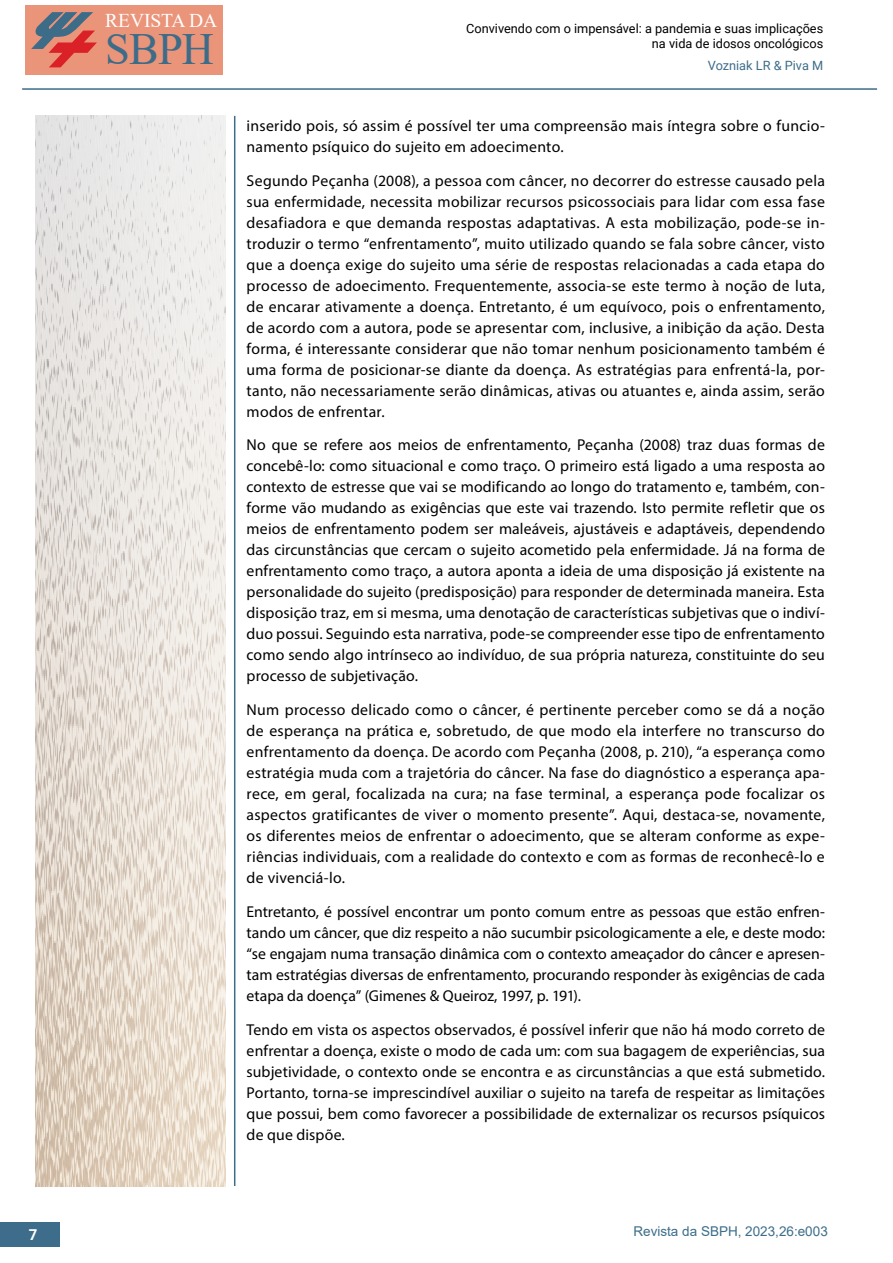
<style>
.page{position:relative;width:893px;height:1263px;background:#fff}
.page>*{position:absolute;margin:0;border:0;box-sizing:border-box;transform-origin:0 0}
.t1{font:44.55px "Times New Roman";color:#3d6c89}
.t2{font:19.5px "Times New Roman";letter-spacing:-.005em;color:#fff}
.t3{font:15.75px/21px "Myriad Pro";letter-spacing:.015em;color:#000;text-align:justify}
.t4{font:700 15px "Roboto";color:#fff}
.t5{font:13.5px "Arial";color:#3d6d8a}
.t6{font:12.75px/15.3px "Roboto";color:#000;text-align:right}
.t7{font:12.75px "Roboto";color:#3d6d8a}
</style>
<div class="page">
<hr style="left:234px;top:116px;width:1px;height:1070px;background:#3c6d8a">
<div style="left:26px;top:6px;width:197px;height:69px;background:#ea947a"></div>
<svg style="left:31px;top:12px;width:66px;height:55px"></svg>
<div style="left:0;top:1222px;width:59px;height:25px;background:#3d6d8a"></div>
<hr style="left:22px;top:88px;width:855px;height:2px;background:#3c6d8a">
<img style="left:35px;top:116px;width:191px;height:1070px">
<p class="t2" style="left:105px;top:6px;width:114px">REVISTA DA</p>
<h1 class="t1" style="left:105px;top:18px;width:110px">SBPH</h1>
<p class="t6" style="left:466px;top:20px;width:359px">Convivendo com o impensável: a pandemia e suas implicações na vida de idosos oncológicos</p>
<p class="t7" style="left:708px;top:56px;width:117px">Vozniak LR &amp; Piva M</p>
<p class="t3" style="left:247px;top:115px;width:580px">inserido pois, só assim é possível ter uma compreensão mais íntegra sobre o funcio&shy;namento psíquico do sujeito em adoecimento.</p>
<p class="t3" style="left:247px;top:170px;width:580px">Segundo Peçanha (2008), a pessoa com câncer, no decorrer do estresse causado pela sua enfermidade, necessita mobilizar recursos psicossociais para lidar com essa fase desafiadora e que demanda respostas adaptativas. A esta mobilização, pode-se in&shy;troduzir o termo “enfrentamento”, muito utilizado quando se fala sobre câncer, visto que a doença exige do sujeito uma série de respostas relacionadas a cada etapa do processo de adoecimento. Frequentemente, associa-se este termo à noção de luta, de encarar ativamente a doença. Entretanto, é um equívoco, pois o enfrentamento, de acordo com a autora, pode se apresentar com, inclusive, a inibição da ação. Desta forma, é interessante considerar que não tomar nenhum posicionamento também é uma forma de posicionar-se diante da doença. As estratégias para enfrentá-la, por&shy;tanto, não necessariamente serão dinâmicas, ativas ou atuantes e, ainda assim, serão modos de enfrentar.</p>
<p class="t3" style="left:247px;top:434px;width:580px">No que se refere aos meios de enfrentamento, Peçanha (2008) traz duas formas de concebê-lo: como situacional e como traço. O primeiro está ligado a uma resposta ao contexto de estresse que vai se modificando ao longo do tratamento e, também, con&shy;forme vão mudando as exigências que este vai trazendo. Isto permite refletir que os meios de enfrentamento podem ser maleáveis, ajustáveis e adaptáveis, dependendo das circunstâncias que cercam o sujeito acometido pela enfermidade. Já na forma de enfrentamento como traço, a autora aponta a ideia de uma disposição já existente na personalidade do sujeito (predisposição) para responder de determinada maneira. Esta disposição traz, em si mesma, uma denotação de características subjetivas que o indiví&shy;duo possui. Seguindo esta narrativa, pode-se compreender esse tipo de enfrentamento como sendo algo intrínseco ao indivíduo, de sua própria natureza, constituinte do seu processo de subjetivação.</p>
<p class="t3" style="left:247px;top:699px;width:580px">Num processo delicado como o câncer, é pertinente perceber como se dá a noção de esperança na prática e, sobretudo, de que modo ela interfere no transcurso do enfrentamento da doença. De acordo com Peçanha (2008, p. 210), “a esperança como estratégia muda com a trajetória do câncer. Na fase do diagnóstico a esperança apa&shy;rece, em geral, focalizada na cura; na fase terminal, a esperança pode focalizar os aspectos gratificantes de viver o momento presente”. Aqui, destaca-se, novamente, os diferentes meios de enfrentar o adoecimento, que se alteram conforme as expe&shy;riências individuais, com a realidade do contexto e com as formas de reconhecê-lo e de vivenciá-lo.</p>
<p class="t3" style="left:247px;top:901px;width:580px">Entretanto, é possível encontrar um ponto comum entre as pessoas que estão enfren&shy;tando um câncer, que diz respeito a não sucumbir psicologicamente a ele, e deste modo: “se engajam numa transação dinâmica com o contexto ameaçador do câncer e apresen&shy;tam estratégias diversas de enfrentamento, procurando responder às exigências de cada etapa da doença” (Gimenes &amp; Queiroz, 1997, p. 191).</p>
<p class="t3" style="left:247px;top:1018px;width:580px">Tendo em vista os aspectos observados, é possível inferir que não há modo correto de enfrentar a doença, existe o modo de cada um: com sua bagagem de experiências, sua subjetividade, o contexto onde se encontra e as circunstâncias a que está submetido.<br>Portanto, torna-se imprescindível auxiliar o sujeito na tarefa de respeitar as limitações que possui, bem como favorecer a possibilidade de externalizar os recursos psíquicos de que dispõe.</p>
<p class="t4" style="left:29px;top:1224px;width:10px">7</p>
<p class="t5" style="left:633px;top:1222px;width:196px">Revista da SBPH, 2023,26:e003</p>
</div>
